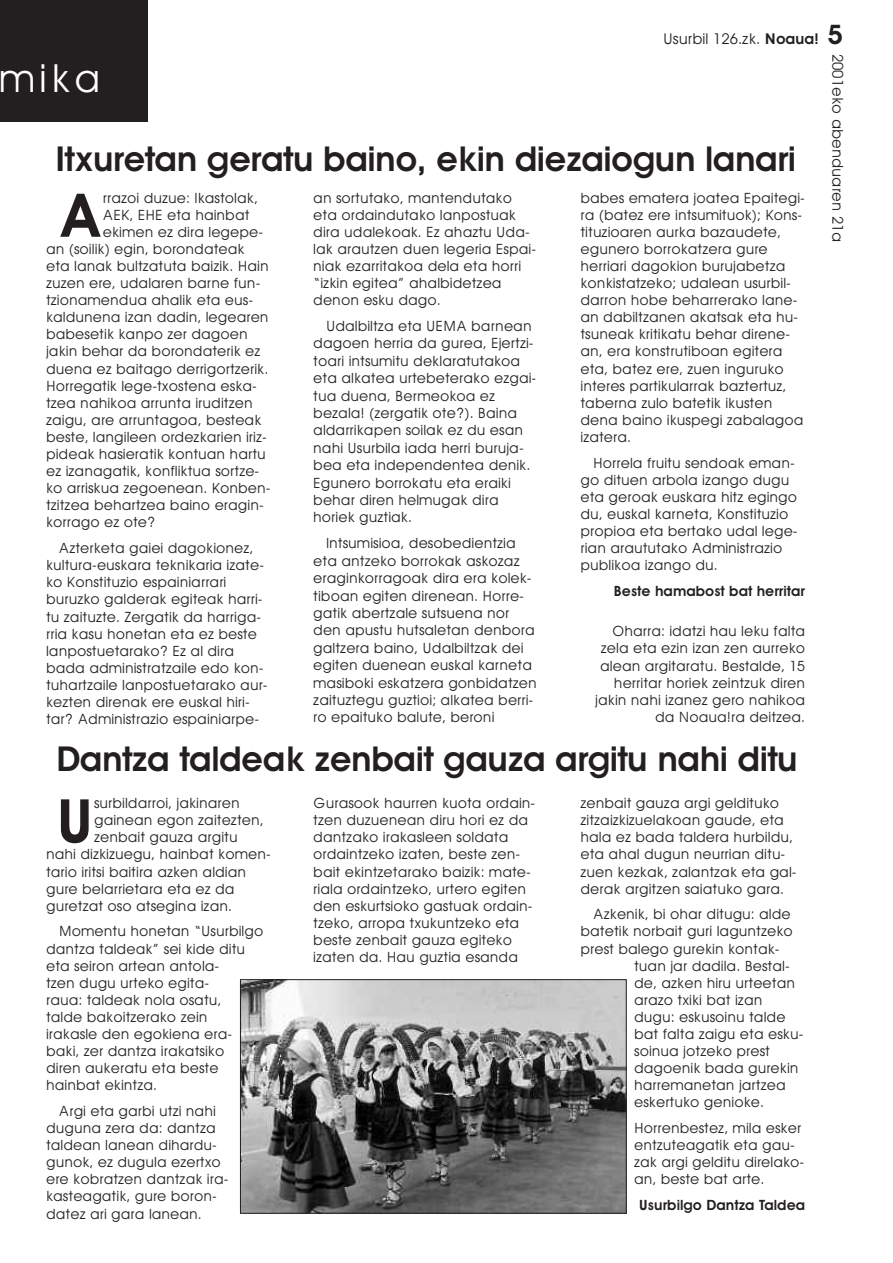
<style>
.page{position:relative;width:893px;height:1263px;background:#fff}
.page>*{position:absolute;margin:0;border:0;box-sizing:border-box;transform-origin:0 0}
.t1{font:600 60.45px "Avant Garde";color:#231f20}
.t2{font:39px "Avant Garde";color:#fff}
.t3{font:600 34.5px "Avant Garde";letter-spacing:-.015em;color:#231f20}
.t4{font:15px "Avant Garde";color:#231f20}
.t5{font:14.25px/17.1px "Avant Garde";color:#231f20}
.t6{font:600 14.25px "Avant Garde";color:#231f20}
.s1{font-weight:600}
.s2{font-weight:600;font-size:27px}
</style>
<div class="page">
<div style="left:0;top:0;width:147px;height:121px;background:#231f20"></div>
<img style="left:242px;top:981px;width:383px;height:231px">
<div style="left:240px;top:979px;width:387px;height:235px;border:1px solid #231f20"></div>
<p class="t4" style="left:663px;top:30px;width:181px">Usurbil 126.zk. <span class="s1">Noaua!</span> <span class="s2">5</span></p>
<h2 class="t2" style="left:-1px;top:55px;width:104px">mika</h2>
<h3 class="t3" style="left:55px;top:139px;width:742px">Itxuretan geratu baino, ekin diezaiogun lanari</h3>
<h1 class="t1" style="left:58px;top:181px;width:46px">A</h1>
<p class="t5" style="left:103px;top:189px;width:157px">rrazoi duzue: Ikastolak,</p>
<p class="t5" style="left:103px;top:206px;width:148px">AEK, EHE eta hainbat</p>
<p class="t5" style="left:103px;top:223px;width:162px">ekimen ez dira legepe-</p>
<p class="t5" style="left:46px;top:240px;width:200px">an (soilik) egin, borondateak</p>
<p class="t5" style="left:46px;top:257px;width:224px">eta lanak bultzatuta baizik. Hain</p>
<p class="t5" style="left:46px;top:275px;width:216px">zuzen ere, udalaren barne fun-</p>
<p class="t5" style="left:46px;top:292px;width:209px">tzionamendua ahalik eta eus-</p>
<p class="t5" style="left:46px;top:309px;width:224px">kaldunena izan dadin, legearen</p>
<p class="t5" style="left:46px;top:326px;width:203px">babesetik kanpo zer dagoen</p>
<p class="t5" style="left:46px;top:343px;width:216px">jakin behar da borondaterik ez</p>
<p class="t5" style="left:46px;top:360px;width:224px">duena ez baitago derrigortzerik.</p>
<p class="t5" style="left:46px;top:377px;width:212px">Horregatik lege-txostena eska-</p>
<p class="t5" style="left:46px;top:394px;width:208px">tzea nahikoa arrunta iruditzen</p>
<p class="t5" style="left:46px;top:411px;width:217px">zaigu, are arruntagoa, besteak</p>
<p class="t5" style="left:46px;top:428px;width:222px">beste, langileen ordezkarien iriz-</p>
<p class="t5" style="left:46px;top:446px;width:221px">pideak hasieratik kontuan hartu</p>
<p class="t5" style="left:46px;top:463px;width:215px">ez izanagatik, konfliktua sortze-</p>
<p class="t5" style="left:46px;top:480px;width:226px">ko arriskua zegoenean. Konben-</p>
<p class="t5" style="left:46px;top:497px;width:219px">tzitzea behartzea baino eragin-</p>
<p class="t5" style="left:46px;top:514px;width:111px">korrago ez ote?</p>
<p class="t5" style="left:46px;top:540px;width:223px;text-indent:13px">Azterketa gaiei dagokionez, kultura-euskara teknikaria izate&shy;ko Konstituzio espainiarrari buruzko galderak egiteak harri&shy;tu zaituzte. Zergatik da harriga&shy;rria kasu honetan eta ez beste lanpostuetarako? Ez al dira bada administratzaile edo kon&shy;tuhartzaile lanpostuetarako aur&shy;kezten direnak ere euskal hiri&shy;tar? Administrazio espainiarpe-</p>
<p class="t5" style="left:313px;top:189px;width:224px">an sortutako, mantendutako eta ordaindutako lanpostuak dira udalekoak. Ez ahaztu Uda&shy;lak arautzen duen legeria Espai&shy;niak ezarritakoa dela eta horri “izkin egitea” ahalbidetzea denon esku dago.</p>
<p class="t5" style="left:313px;top:317px;width:224px;text-indent:13px">Udalbiltza eta UEMA barnean dagoen herria da gurea, Ejertzi&shy;toari intsumitu deklaratutakoa eta alkatea urtebeterako ezgai&shy;tua duena, Bermeokoa ez bezala! (zergatik ote?). Baina aldarrikapen soilak ez du esan nahi Usurbila iada herri buruja&shy;bea eta independentea denik.<br>Egunero borrokatu eta eraiki behar diren helmugak dira horiek guztiak.</p>
<p class="t5" style="left:313px;top:535px;width:225px;text-indent:13px">Intsumisioa, desobedientzia eta antzeko borrokak askozaz eraginkorragoak dira era kolek&shy;tiboan egiten direnean. Horre&shy;gatik abertzale sutsuena nor den apustu hutsaletan denbora galtzera baino, Udalbiltzak dei egiten duenean euskal karneta masiboki eskatzera gonbidatzen zaituztegu guztioi; alkatea berri&shy;ro epaituko balute, beroni</p>
<p class="t5" style="left:580px;top:189px;width:226px">babes ematera joatea Epaitegi&shy;ra (batez ere intsumituok); Kons&shy;tituzioaren aurka bazaudete, egunero borrokatzera gure herriari dagokion burujabetza konkistatzeko; udalean usurbil&shy;darron hobe beharrerako lane&shy;an dabiltzanen akatsak eta hu&shy;tsuneak kritikatu behar direne&shy;an, era konstrutiboan egitera eta, batez ere, zuen inguruko interes partikularrak baztertuz, taberna zulo batetik ikusten dena baino ikuspegi zabalagoa izatera.</p>
<p class="t5" style="left:580px;top:454px;width:219px;text-indent:13px">Horrela fruitu sendoak eman&shy;go dituen arbola izango dugu eta geroak euskara hitz egingo du, euskal karneta, Konstituzio propioa eta bertako udal lege&shy;rian araututako Administrazio publikoa izango du.</p>
<p class="t6" style="left:614px;top:582px;width:193px">Beste hamabost bat herritar</p>
<p class="t5" style="left:595px;top:623px;width:211px;text-align:right">Oharra: idatzi hau leku falta zela eta ezin izan zen aurreko alean argitaratu. Bestalde, 15 herritar horiek zeintzuk diren jakin nahi izanez gero nahikoa da Noaua!ra deitzea.</p>
<h3 class="t3" style="left:56px;top:738px;width:743px">Dantza taldeak zenbait gauza argitu nahi ditu</h3>
<h1 class="t1" style="left:55px;top:786px;width:40px">U</h1>
<p class="t5" style="left:94px;top:795px;width:147px">surbildarroi, jakinaren</p>
<p class="t5" style="left:94px;top:812px;width:171px">gainean egon zaitezten,</p>
<p class="t5" style="left:94px;top:829px;width:145px">zenbait gauza argitu</p>
<p class="t5" style="left:46px;top:846px;width:226px">nahi dizkizuegu, hainbat komen-</p>
<p class="t5" style="left:46px;top:863px;width:202px">tario iritsi baitira azken aldian</p>
<p class="t5" style="left:46px;top:880px;width:190px">gure belarrietara eta ez da</p>
<p class="t5" style="left:46px;top:897px;width:187px">guretzat oso atsegina izan.</p>
<p class="t5" style="left:46px;top:923px;width:219px;text-indent:13px">Momentu honetan “Usurbilgo dantza taldeak” sei kide ditu eta seiron artean antola-<br>tzen dugu urteko egita-<br>raua: taldeak nola osatu,<br>talde bakoitzerako zein<br>irakasle den egokiena era&shy;baki, zer dantza irakatsiko<br>diren aukeratu eta beste hainbat ekintza.</p>
<p class="t5" style="left:46px;top:1102px;width:184px;text-indent:13px">Argi eta garbi utzi nahi duguna zera da: dantza taldean lanean dihardu&shy;gunok, ez dugula ezertxo ere kobratzen dantzak ira&shy;kasteagatik, gure boron&shy;datez ari gara lanean.</p>
<p class="t5" style="left:313px;top:795px;width:224px">Gurasook haurren kuota ordain&shy;tzen duzuenean diru hori ez da dantzako irakasleen soldata ordaintzeko izaten, beste zen&shy;bait ekintzetarako baizik: mate&shy;riala ordaintzeko, urtero egiten den eskurtsioko gastuak ordain&shy;tzeko, arropa txukuntzeko eta beste zenbait gauza egiteko izaten da. Hau guztia esanda</p>
<p class="t5" style="left:580px;top:795px;width:218px">zenbait gauza argi geldituko zitzaizkizuelakoan gaude, eta hala ez bada taldera hurbildu, eta ahal dugun neurrian ditu&shy;zuen kezkak, zalantzak eta gal&shy;derak argitzen saiatuko gara.</p>
<p class="t5" style="left:593px;top:906px;width:199px">Azkenik, bi ohar ditugu: alde</p>
<p class="t5" style="left:580px;top:923px;width:214px">batetik norbait guri laguntzeko</p>
<p class="t5" style="left:580px;top:940px;width:201px">prest balego gurekin kontak-</p>
<p class="t5" style="left:634px;top:957px;width:157px">tuan jar dadila. Bestal-</p>
<p class="t5" style="left:634px;top:974px;width:162px">de, azken hiru urteetan</p>
<p class="t5" style="left:634px;top:991px;width:130px">arazo txiki bat izan</p>
<p class="t5" style="left:634px;top:1008px;width:153px">dugu: eskusoinu talde</p>
<p class="t5" style="left:634px;top:1025px;width:171px">bat falta zaigu eta esku-</p>
<p class="t5" style="left:634px;top:1043px;width:137px">soinua jotzeko prest</p>
<p class="t5" style="left:634px;top:1060px;width:166px">dagoenik bada gurekin</p>
<p class="t5" style="left:634px;top:1077px;width:153px">harremanetan jartzea</p>
<p class="t5" style="left:634px;top:1094px;width:131px">eskertuko genioke.</p>
<p class="t5" style="left:634px;top:1119px;width:172px">Horrenbestez, mila esker entzuteagatik eta gau&shy;zak argi gelditu direlako&shy;an, beste bat arte.</p>
<p class="t6" style="left:639px;top:1197px;width:168px">Usurbilgo Dantza Taldea</p>
<p class="t4" style="left:846px;top:54px;width:190px;rotate:90deg">2001eko abenduaren 21a</p>
</div>
